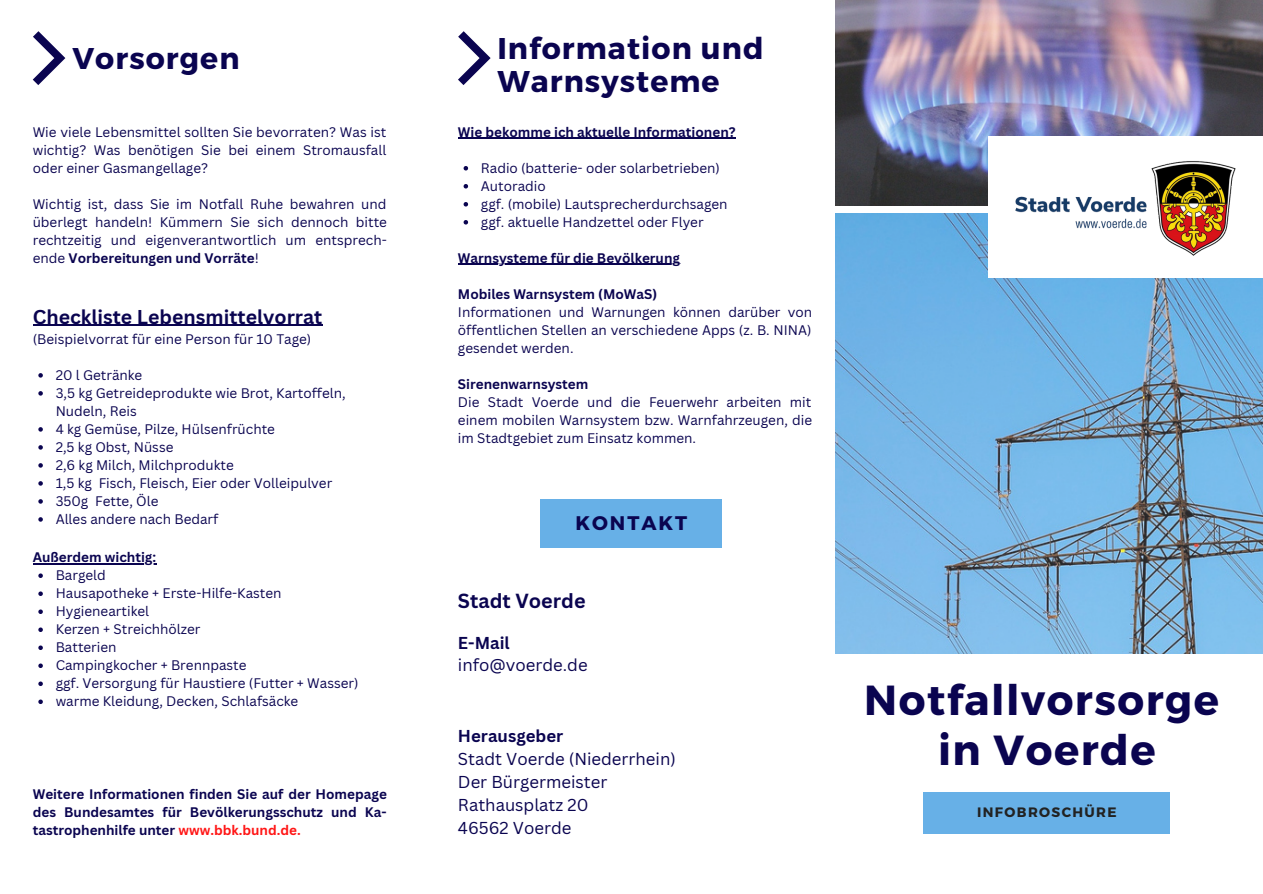
<style>
.page{position:relative;width:1263px;height:894px;background:#fff}
.page>*{position:absolute;margin:0;border:0;box-sizing:border-box;transform-origin:0 0}
.t1{font:700 42px/50.6px "Montserrat";letter-spacing:.035em;color:#0a0450;text-align:center}
.t2{font:700 30px/32.5px "Montserrat";letter-spacing:.035em;color:#0a0450}
.t3{font:700 19.8px "Canva Sans";color:#0a0450}
.t4{font:700 19.65px "Montserrat";letter-spacing:.1em;color:#0a0450}
.t5{font:700 19.5px "Canva Sans";color:#0a0450}
.t6{font:16.8px/23px "Canva Sans";color:#0a0450}
.t7{font:700 16.8px "Canva Sans";color:#0a0450}
.t8{font:700 13.65px "Montserrat";letter-spacing:.1em;color:#222}
.t9{font:13.5px/18px "Canva Sans";color:#0a0450;text-align:justify}
.t10{font:700 13.5px/18px "Canva Sans";color:#0a0450;text-align:justify}
.s1{font-weight:700}
.s2{color:#ff1616}
</style>
<div class="page">
<img style="left:835px;top:0;width:427px;height:206px">
<img style="left:835px;top:213px;width:428px;height:440px">
<div style="left:541px;top:499px;width:181px;height:48px;background:#67b0e7"></div>
<div style="left:988px;top:136px;width:275px;height:142px;background:#fff"></div>
<img style="left:1015px;top:161px;width:221px;height:95px">
<div style="left:923px;top:792px;width:247px;height:41px;background:#67b0e7"></div>
<svg style="left:458px;top:31px;width:33px;height:54px"></svg>
<svg style="left:33px;top:31px;width:32px;height:54px"></svg>
<svg style="left:38px;top:373px;width:5px;height:4px"></svg>
<svg style="left:38px;top:391px;width:5px;height:4px"></svg>
<svg style="left:38px;top:427px;width:5px;height:4px"></svg>
<svg style="left:38px;top:445px;width:5px;height:4px"></svg>
<svg style="left:38px;top:463px;width:5px;height:4px"></svg>
<svg style="left:38px;top:481px;width:5px;height:4px"></svg>
<svg style="left:38px;top:499px;width:5px;height:4px"></svg>
<svg style="left:38px;top:517px;width:5px;height:4px"></svg>
<svg style="left:38px;top:573px;width:5px;height:4px"></svg>
<svg style="left:38px;top:591px;width:5px;height:4px"></svg>
<svg style="left:38px;top:609px;width:5px;height:4px"></svg>
<svg style="left:38px;top:627px;width:5px;height:4px"></svg>
<svg style="left:38px;top:645px;width:5px;height:4px"></svg>
<svg style="left:38px;top:663px;width:5px;height:4px"></svg>
<svg style="left:38px;top:681px;width:5px;height:4px"></svg>
<svg style="left:38px;top:699px;width:5px;height:4px"></svg>
<hr style="left:33px;top:324px;width:289px;height:2px;background:#0a0450">
<hr style="left:33px;top:563px;width:123px;height:1px;background:#0a0450">
<svg style="left:464px;top:166px;width:4px;height:4px"></svg>
<svg style="left:464px;top:184px;width:4px;height:4px"></svg>
<svg style="left:464px;top:202px;width:4px;height:4px"></svg>
<svg style="left:464px;top:220px;width:4px;height:4px"></svg>
<hr style="left:458px;top:138px;width:278px;height:1px;background:#0a0450">
<hr style="left:458px;top:264px;width:222px;height:1px;background:#0a0450">
<h2 class="t2" style="left:72px;top:41px;width:169px">Vorsorgen</h2>
<p class="t9" style="left:33px;top:122px;width:355px">Wie viele Lebensmittel sollten Sie bevorraten? Was ist wichtig? Was benötigen Sie bei einem Stromausfall oder einer Gasmangellage?</p>
<p class="t9" style="left:33px;top:194px;width:356px">Wichtig ist, dass Sie im Notfall Ruhe bewahren und überlegt handeln! Kümmern Sie sich dennoch bitte rechtzeitig und eigenverantwortlich um entsprech&shy;ende <span class="s1">Vorbereitungen und Vorräte</span>!</p>
<h3 class="t5" style="left:33px;top:302px;width:291px">Checkliste Lebensmittelvorrat</h3>
<p class="t9" style="left:33px;top:329px;width:280px">(Beispielvorrat für eine Person für 10 Tage)</p>
<p class="t9" style="left:56px;top:365px;width:292px;text-align:left">20 l Getränke<br>3,5 kg Getreideprodukte wie Brot, Kartoffeln,<br>Nudeln, Reis<br>4 kg Gemüse, Pilze, Hülsenfrüchte<br>2,5 kg Obst, Nüsse<br>2,6 kg Milch, Milchprodukte<br>1,5 kg Fisch, Fleisch, Eier oder Volleipulver<br>350g Fette, Öle<br>Alles andere nach Bedarf</p>
<p class="t10" style="left:33px;top:548px;width:125px">Außerdem wichtig:</p>
<p class="t9" style="left:56px;top:566px;width:304px;text-align:left">Bargeld<br>Hausapotheke + Erste-Hilfe-Kasten<br>Hygieneartikel<br>Kerzen + Streichhölzer<br>Batterien<br>Campingkocher + Brennpaste<br>ggf. Versorgung für Haustiere (Futter + Wasser) warme Kleidung, Decken, Schlafsäcke</p>
<p class="t10" style="left:33px;top:784px;width:356px">Weitere Informationen finden Sie auf der Homepage des Bundesamtes für Bevölkerungsschutz und Ka&shy;tastrophenhilfe unter <span class="s2">www.bbk.bund.de.</span></p>
<h2 class="t2" style="left:497px;top:31px;width:268px">Information und<br>Warnsysteme</h2>
<p class="t10" style="left:458px;top:122px;width:279px">Wie bekomme ich aktuelle Informationen?</p>
<p class="t9" style="left:481px;top:158px;width:248px;text-align:left">Radio (batterie- oder solarbetrieben)<br>Autoradio<br>ggf. (mobile) Lautsprecherdurchsagen ggf. aktuelle Handzettel oder Flyer</p>
<p class="t10" style="left:458px;top:248px;width:224px">Warnsysteme für die Bevölkerung</p>
<p class="t10" style="left:458px;top:284px;width:201px">Mobiles Warnsystem (MoWaS)</p>
<p class="t9" style="left:458px;top:302px;width:356px">Informationen und Warnungen können darüber von öffentlichen Stellen an verschiedene Apps (z. B. NINA) gesendet werden.</p>
<p class="t10" style="left:458px;top:374px;width:132px">Sirenenwarnsystem</p>
<p class="t9" style="left:458px;top:392px;width:356px">Die Stadt Voerde und die Feuerwehr arbeiten mit einem mobilen Warnsystem bzw. Warnfahrzeugen, die im Stadtgebiet zum Einsatz kommen.</p>
<h3 class="t4" style="left:575px;top:510px;width:113px">KONTAKT</h3>
<h3 class="t3" style="left:458px;top:587px;width:129px">Stadt Voerde</h3>
<p class="t7" style="left:458px;top:631px;width:53px">E-Mail</p>
<p class="t6" style="left:458px;top:653px;width:131px">info@voerde.de</p>
<p class="t7" style="left:458px;top:724px;width:107px">Herausgeber</p>
<p class="t6" style="left:458px;top:746px;width:219px">Stadt Voerde (Niederrhein)<br>Der Bürgermeister<br>Rathausplatz 20<br>46562 Voerde</p>
<h1 class="t1" style="left:864px;top:672px;width:356px">Notfallvorsorge in Voerde</h1>
<p class="t8" style="left:977px;top:803px;width:141px">INFOBROSCHÜRE</p>
</div>
